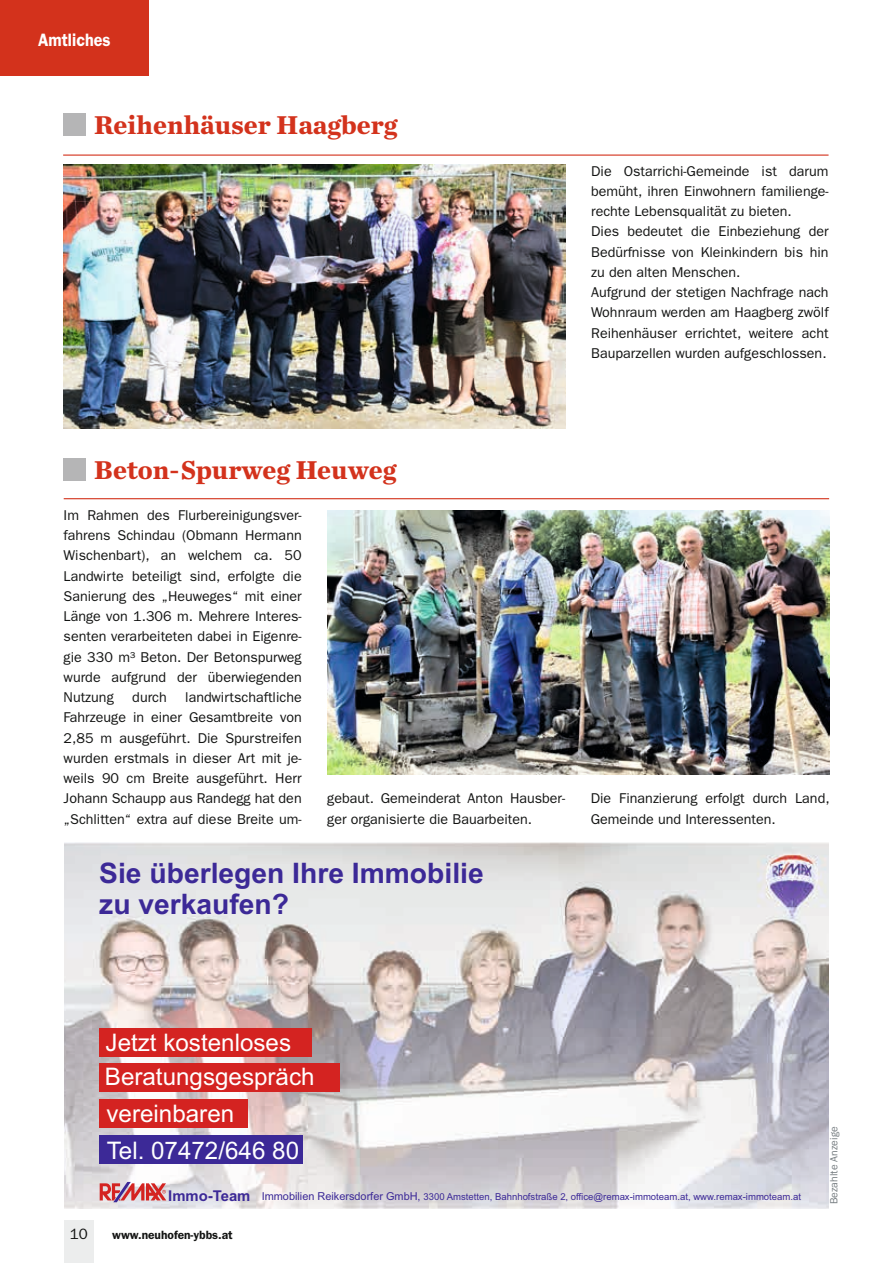
<style>
.page{position:relative;width:893px;height:1263px;background:#fff}
.page>*{position:absolute;margin:0;border:0;box-sizing:border-box;transform-origin:0 0}
.t1{font:700 28.2px/31.5px "Arial";color:#3c2997}
.t2{font:700 27px "Chronicle Text G1";color:#d3321c}
.t3{font:24.15px/34px "Arial";color:#fff}
.t4{font:600 18px "ITC Franklin Gothic Std";color:#fff;scale:.9 1}
.t5{font:15px "ITC Franklin Gothic Std";color:#131413}
.t6{font:14.25px/20.2px "ITC Franklin Gothic Std";color:#131413}
.t7{font:600 12px "ITC Franklin Gothic Std";color:#131413}
.t8{font:10.5px "ITC Franklin Gothic Std";color:#757c80}
.t9{font:9.6px "Arial";color:#3c2997}
.s1{font-weight:700;font-size:14.85px}
.s2{font-size:10.95px}
</style>
<div class="page">
<div style="left:64px;top:1220px;width:30px;height:43px;background:#eceded"></div>
<div style="left:0;top:0;width:149px;height:75px;background:#d3321c"></div>
<img style="left:328px;top:510px;width:501px;height:264px">
<div style="left:64px;top:458px;width:22px;height:23px;background:#b5b5b6"></div>
<hr style="left:64px;top:498px;width:765px;height:1px;background:#d3321c">
<div style="left:63px;top:113px;width:22px;height:23px;background:#b5b5b6"></div>
<hr style="left:63px;top:155px;width:765px;height:1px;background:#d3321c">
<img style="left:64px;top:164px;width:502px;height:264px">
<img style="left:65px;top:843px;width:764px;height:365px">
<img style="left:766px;top:854px;width:52px;height:66px">
<svg style="left:100px;top:1182px;width:66px;height:20px"></svg>
<div style="left:100px;top:1028px;width:212px;height:28px;background:#d42321"></div>
<div style="left:99px;top:1063px;width:241px;height:29px;background:#d42321"></div>
<div style="left:99px;top:1099px;width:149px;height:29px;background:#d42321"></div>
<div style="left:99px;top:1136px;width:204px;height:28px;background:#3c2997"></div>
<p class="t4" style="left:38px;top:29px;width:82px">Amtliches</p>
<h2 class="t2" style="left:94px;top:103px;width:305px">Reihenhäuser Haagberg</h2>
<h2 class="t2" style="left:94px;top:448px;width:304px">Beton-Spurweg Heuweg</h2>
<p class="t6" style="left:591px;top:161px;width:239px">Die Ostarrichi-Gemeinde ist darum bemüht, ihren Einwohnern familienge&shy;rechte Lebensqualität zu bieten.<br>Dies bedeutet die Einbeziehung der Bedürfnisse von Kleinkindern bis hin zu den alten Menschen.<br>Aufgrund der stetigen Nachfrage nach Wohnraum werden am Haagberg zwölf Reihenhäuser errichtet, weitere acht Bauparzellen wurden aufgeschlossen.</p>
<p class="t6" style="left:64px;top:505px;width:240px;text-align:justify">Im Rahmen des Flurbereinigungsver&shy;fahrens Schindau (Obmann Hermann Wischenbart), an welchem ca. 50<br>Landwirte beteiligt sind, erfolgte die Sanierung des „Heuweges“ mit einer Länge von 1.306 m. Mehrere Interes&shy;senten verarbeiteten dabei in Eigenre&shy;gie 330 m³ Beton. Der Betonspurweg wurde aufgrund der überwiegenden Nutzung</p>
<p class="t6" style="left:64px;top:687px;width:240px;text-align:justify;text-indent:122px">landwirtschaftliche Fahrzeuge in einer Gesamtbreite von 2,85 m ausgeführt. Die Spurstreifen wurden erstmals in dieser Art mit je&shy;weils 90 cm Breite ausgeführt. Herr Johann Schaupp aus Randegg hat den „Schlitten“ extra auf diese Breite um-</p>
<p class="t6" style="left:132px;top:687px;width:36px">durch</p>
<p class="t6" style="left:327px;top:788px;width:240px">gebaut. Gemeinderat Anton Hausber&shy;ger organisierte die Bauarbeiten.</p>
<p class="t6" style="left:591px;top:788px;width:240px">Die Finanzierung erfolgt durch Land,<br>Gemeinde und Interessenten.</p>
<h1 class="t1" style="left:99px;top:857px;width:386px">Sie überlegen Ihre Immobilie zu verkaufen?</h1>
<h3 class="t3" style="left:105px;top:1025px;width:211px">Jetzt kostenloses<br>Beratungsgespräch</h3>
<h3 class="t3" style="left:107px;top:1095px;width:194px;line-height:36.6px">vereinbaren<br>Tel. 07472/646 80</h3>
<p class="t9" style="left:168px;top:1190px;width:634px"><span class="s1">Immo-Team</span> <span class="s2">Immobilien Reikersdorfer GmbH,</span> 3300 Amstetten, Bahnhofstraße 2, office@remax-immoteam.at, www.remax-immoteam.at</p>
<p class="t5" style="left:70px;top:1226px;width:19px">10</p>
<p class="t7" style="left:112px;top:1228px;width:122px">www.neuhofen-ybbs.at</p>
<p class="t8" style="left:828px;top:1204px;width:79px;rotate:-90deg">Bezahlte Anzeige</p>
</div>
